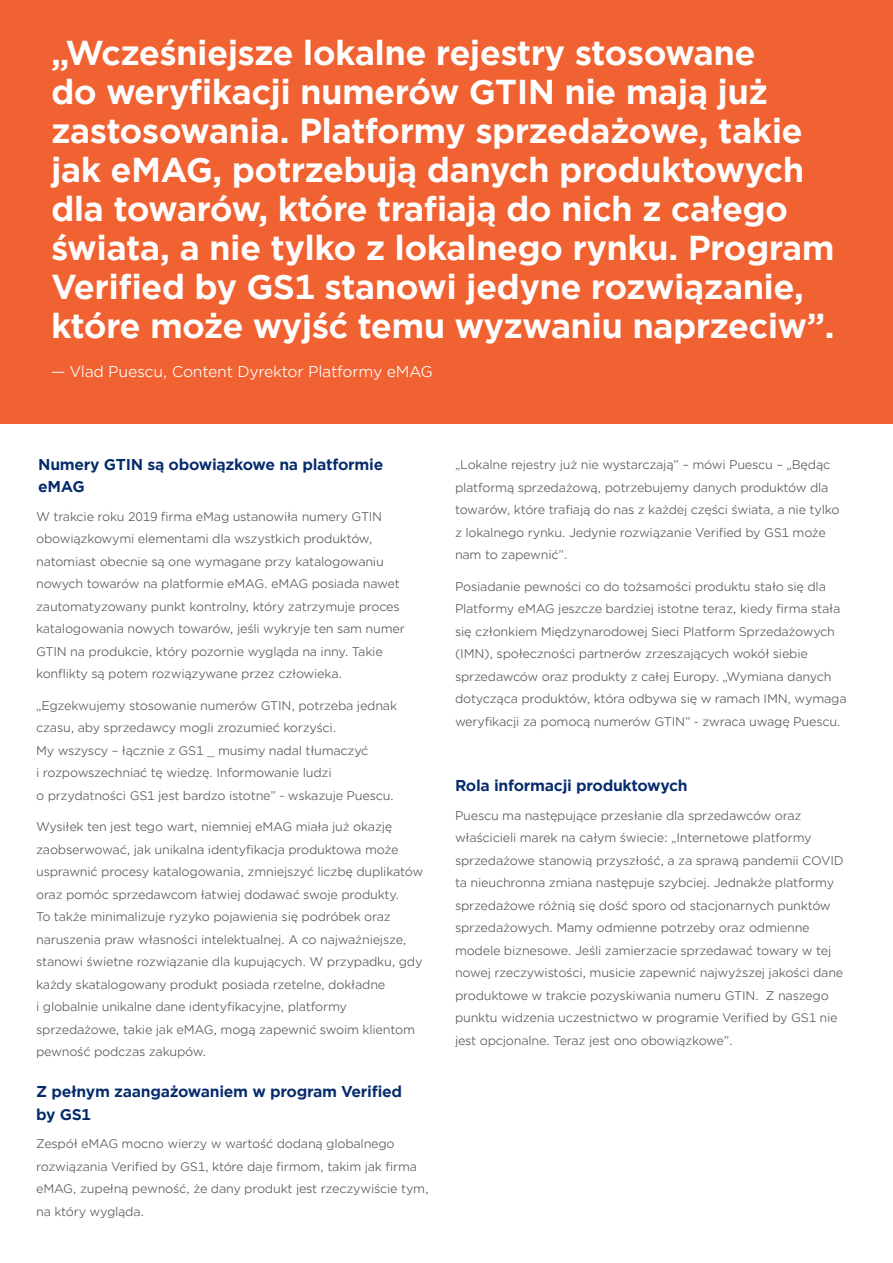
<style>
.page{position:relative;width:893px;height:1263px;background:#fff}
.page>*{position:absolute;margin:0;border:0;box-sizing:border-box;transform-origin:0 0}
._2_Cover_Title_1__34{font:700 33px/39px "Gotham Office";letter-spacing:-.02em;color:#fff}
._2_Cover_Title_1__34-2{font:700 15px/22.5px "Gotham Office";letter-spacing:-.02em;color:#052b6c}
._2_Cover_Title_1__34-3{font:15px "Gotham Office";letter-spacing:-.02em;color:#fff}
._2_Cover_Title_1__34-4{font:12px/22.5px "Gotham Office";letter-spacing:-.02em;color:#57585a}
</style>
<div class="page">
<div style="left:0;top:0;width:893px;height:424px;background:#f16232"></div>
<p class="_2_Cover_Title_1__34" style="left:51px;top:33px;width:785px">„Wcześniejsze lokalne rejestry stosowane<br>do weryfikacji numerów GTIN nie mają już zastosowania. Platformy sprzedażowe, takie jak eMAG, potrzebują danych produktowych dla towarów, które trafiają do nich z całego świata, a nie tylko z lokalnego rynku. Program Verified by GS1 stanowi jedyne rozwiązanie, które może wyjść temu wyzwaniu naprzeciw”.</p>
<p class="_2_Cover_Title_1__34-3" style="left:51px;top:361px;width:383px">— Vlad Puescu, Content Dyrektor Platformy eMAG</p>
<p class="_2_Cover_Title_1__34-2" style="left:38px;top:453px;width:347px">Numery GTIN są obowiązkowe na platformie eMAG</p>
<p class="_2_Cover_Title_1__34-4" style="left:36px;top:505px;width:370px">W trakcie roku 2019 firma eMag ustanowiła numery GTIN obowiązkowymi elementami dla wszystkich produktów, natomiast obecnie są one wymagane przy katalogowaniu nowych towarów na platformie eMAG. eMAG posiada nawet zautomatyzowany punkt kontrolny, który zatrzymuje proces katalogowania nowych towarów, jeśli wykryje ten sam numer GTIN na produkcie, który pozornie wygląda na inny. Takie konflikty są potem rozwiązywane przez człowieka.</p>
<p class="_2_Cover_Title_1__34-4" style="left:36px;top:694px;width:363px">„Egzekwujemy stosowanie numerów GTIN, potrzeba jednak czasu, aby sprzedawcy mogli zrozumieć korzyści.<br>My wszyscy – łącznie z GS1 _ musimy nadal tłumaczyć<br>i rozpowszechniać tę wiedzę. Informowanie ludzi<br>o przydatności GS1 jest bardzo istotne” - wskazuje Puescu.</p>
<p class="_2_Cover_Title_1__34-4" style="left:36px;top:815px;width:389px">Wysiłek ten jest tego wart, niemniej eMAG miała już okazję zaobserwować, jak unikalna identyfikacja produktowa może usprawnić procesy katalogowania, zmniejszyć liczbę duplikatów oraz pomóc sprzedawcom łatwiej dodawać swoje produkty.<br>To także minimalizuje ryzyko pojawienia się podróbek oraz naruszenia praw własności intelektualnej. A co najważniejsze, stanowi świetne rozwiązanie dla kupujących. W przypadku, gdy każdy skatalogowany produkt posiada rzetelne, dokładne<br>i globalnie unikalne dane identyfikacyjne, platformy sprzedażowe, takie jak eMAG, mogą zapewnić swoim klientom pewność podczas zakupów.</p>
<p class="_2_Cover_Title_1__34-2" style="left:36px;top:1080px;width:368px">Z pełnym zaangażowaniem w program Verified by GS1</p>
<p class="_2_Cover_Title_1__34-4" style="left:36px;top:1132px;width:394px">Zespół eMAG mocno wierzy w wartość dodaną globalnego rozwiązania Verified by GS1, które daje firmom, takim jak firma eMAG, zupełną pewność, że dany produkt jest rzeczywiście tym, na który wygląda.</p>
<p class="_2_Cover_Title_1__34-4" style="left:455px;top:453px;width:386px">„Lokalne rejestry już nie wystarczają” – mówi Puescu – „Będąc platformą sprzedażową, potrzebujemy danych produktów dla towarów, które trafiają do nas z każdej części świata, a nie tylko z lokalnego rynku. Jedynie rozwiązanie Verified by GS1 może nam to zapewnić”.</p>
<p class="_2_Cover_Title_1__34-4" style="left:455px;top:575px;width:393px">Posiadanie pewności co do tożsamości produktu stało się dla Platformy eMAG jeszcze bardziej istotne teraz, kiedy firma stała się członkiem Międzynarodowej Sieci Platform Sprzedażowych (IMN), społeczności partnerów zrzeszających wokół siebie sprzedawców oraz produkty z całej Europy. „Wymiana danych dotycząca produktów, która odbywa się w ramach IMN, wymaga weryfikacji za pomocą numerów GTIN” - zwraca uwagę Puescu.</p>
<p class="_2_Cover_Title_1__34-2" style="left:455px;top:774px;width:234px">Rola informacji produktowych</p>
<p class="_2_Cover_Title_1__34-4" style="left:455px;top:804px;width:390px">Puescu ma następujące przesłanie dla sprzedawców oraz właścicieli marek na całym świecie: „Internetowe platformy sprzedażowe stanowią przyszłość, a za sprawą pandemii COVID ta nieuchronna zmiana następuje szybciej. Jednakże platformy sprzedażowe różnią się dość sporo od stacjonarnych punktów sprzedażowych. Mamy odmienne potrzeby oraz odmienne modele biznesowe. Jeśli zamierzacie sprzedawać towary w tej nowej rzeczywistości, musicie zapewnić najwyższej jakości dane produktowe w trakcie pozyskiwania numeru GTIN. Z naszego punktu widzenia uczestnictwo w programie Verified by GS1 nie jest opcjonalne. Teraz jest ono obowiązkowe”.</p>
</div>
